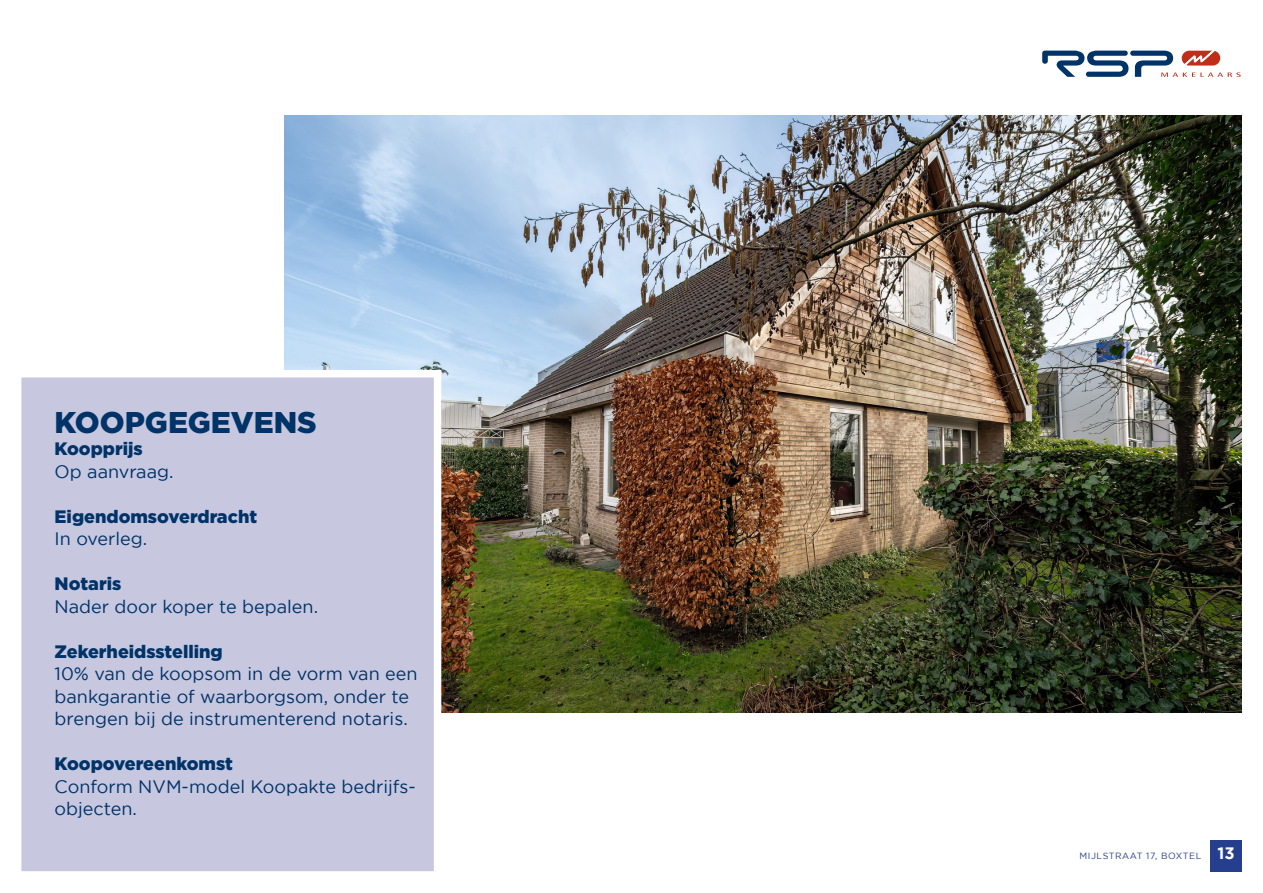
<style>
.page{position:relative;width:1263px;height:893px;background:#fff}
.page>*{position:absolute;margin:0;border:0;box-sizing:border-box;transform-origin:0 0}
.t1{font:900 30px "Gotham";color:#003367}
.t2{font:18px/22.5px "Gotham";color:#003367}
.t3{font:900 18px "Gotham";color:#003367}
.t4{font:700 16.5px "Gotham";color:#fff}
.t5{font:9px "Gotham";letter-spacing:.06em;color:#253f8e}
</style>
<div class="page">
<svg style="left:1042px;top:50px;width:199px;height:27px"></svg>
<div style="left:1210px;top:840px;width:32px;height:32px;background:#253f8e"></div>
<img style="left:285px;top:116px;width:957px;height:596px">
<div style="left:14px;top:370px;width:427px;height:509px;background:#c7c7e0;border:8px solid #fff"></div>
<p class="t1" style="left:55px;top:405px;width:264px">KOOPGEGEVENS</p>
<p class="t3" style="left:55px;top:438px;width:90px">Koopprijs</p>
<p class="t2" style="left:55px;top:460px;width:120px">Op aanvraag.</p>
<p class="t3" style="left:55px;top:506px;width:204px">Eigendomsoverdracht</p>
<p class="t2" style="left:55px;top:527px;width:94px">In overleg.</p>
<p class="t3" style="left:55px;top:573px;width:68px">Notaris</p>
<p class="t2" style="left:55px;top:595px;width:265px">Nader door koper te bepalen.</p>
<p class="t3" style="left:55px;top:641px;width:170px">Zekerheidsstelling</p>
<p class="t2" style="left:55px;top:662px;width:364px">10% van de koopsom in de vorm van een bankgarantie of waarborgsom, onder te brengen bij de instrumenterend notaris.</p>
<p class="t3" style="left:55px;top:753px;width:180px">Koopovereenkomst</p>
<p class="t2" style="left:55px;top:775px;width:363px">Conform NVM-model Koopakte bedrijfs-</p>
<p class="t2" style="left:55px;top:797px;width:84px">objecten.</p>
<p class="t5" style="left:1079px;top:850px;width:123px">MIJLSTRAAT 17, BOXTEL</p>
<p class="t4" style="left:1217px;top:844px;width:19px">13</p>
</div>
